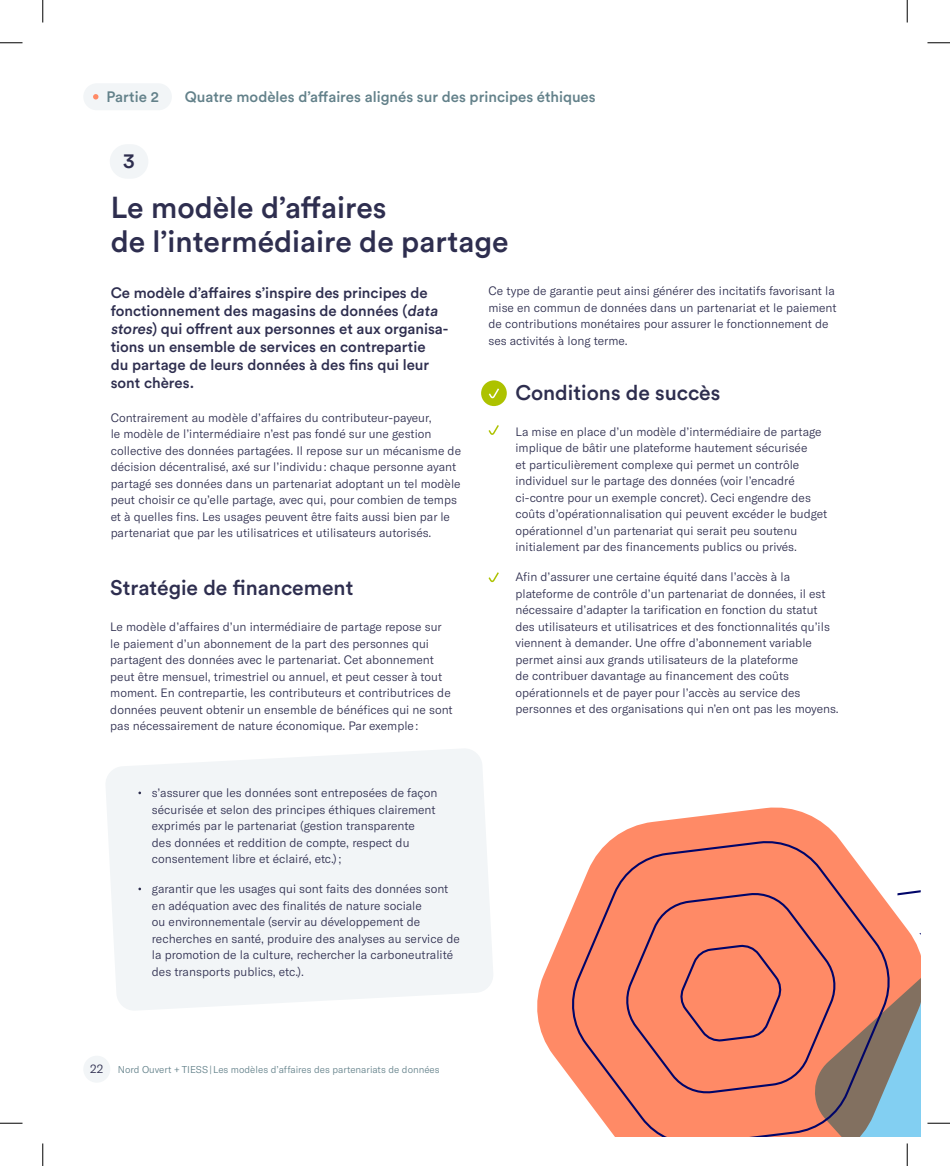
<style>
.page{position:relative;width:950px;height:1166px;background:#fff}
.page>*{position:absolute;margin:0;border:0;box-sizing:border-box;transform-origin:0 0}
.t1{font:500 30px/34.5px "Circular Std";color:#2e2e4f}
.t2{font:500 21px "Circular Std";color:#2e2e4f}
.t3{font:500 15px/18px "Circular Std";color:#2e2e4f}
.t4{font:500 15px "Circular Std";color:#63818a}
.t5{font:300 12px/16.5px "GT America";color:#2e2e4f}
.t6{font:300 9.75px "GT America";color:#63818a}
.s1{font-size:12px;color:#2e2e4f}
</style>
<div class="page">
<div style="left:83px;top:1055px;width:27px;height:27px;background:#f2f5f7;border-radius:50%"></div>
<svg style="left:106px;top:749px;width:387px;height:261px;fill:#f2f5f7"></svg>
<div style="left:83px;top:83px;width:89px;height:27px;background:#f2f5f7;border-radius:14px"></div>
<svg style="left:93px;top:94px;width:5px;height:5px"></svg>
<div style="left:110px;top:144px;width:38px;height:35px;background:#f2f5f7;border-radius:17px"></div>
<svg style="left:488px;top:425px;width:11px;height:10px"></svg>
<svg style="left:488px;top:572px;width:11px;height:11px"></svg>
<svg style="left:537px;top:807px;width:302px;height:265px"></svg>
<svg style="left:895px;top:890px;width:25px;height:246px"></svg>
<svg style="left:566px;top:839px;width:329px;height:297px;background:#eb896f"></svg>
<div style="left:481px;top:380px;width:26px;height:26px;background:#adc200;border-radius:50%"></div>
<svg style="left:488px;top:388px;width:11px;height:11px"></svg>
<svg style="left:0;top:42px;width:22px;height:1px"></svg>
<svg style="left:927px;top:42px;width:23px;height:1px"></svg>
<svg style="left:0;top:1122px;width:22px;height:1px"></svg>
<svg style="left:927px;top:1122px;width:23px;height:1px"></svg>
<svg style="left:42px;top:0;width:1px;height:22px"></svg>
<svg style="left:42px;top:1143px;width:1px;height:23px"></svg>
<svg style="left:906px;top:0;width:1px;height:22px"></svg>
<svg style="left:906px;top:1143px;width:1px;height:23px"></svg>
<p class="t4" style="left:107px;top:87px;width:54px">Partie 2</p>
<p class="t4" style="left:185px;top:87px;width:412px">Quatre modèles d’affaires alignés sur des principes éthiques</p>
<h2 class="t2" style="left:123px;top:147px;width:13px">3</h2>
<h1 class="t1" style="left:111px;top:189px;width:399px">Le modèle d’affaires<br>de l’intermédiaire de partage</h1>
<p class="t3" style="left:111px;top:283px;width:339px">Ce modèle d’affaires s’inspire des principes de fonctionnement des magasins de données (data stores) qui offrent aux personnes et aux organisa&shy;tions un ensemble de services en contrepartie<br>du partage de leurs données à des fins qui leur sont chères.</p>
<p class="t5" style="left:488px;top:283px;width:349px">Ce type de garantie peut ainsi générer des incitatifs favorisant la mise en commun de données dans un partenariat et le paiement de contributions monétaires pour assurer le fonctionnement de ses activités à long terme.</p>
<h2 class="t2" style="left:515px;top:379px;width:206px">Conditions de succès</h2>
<p class="t5" style="left:111px;top:409px;width:352px">Contrairement au modèle d’affaires du contributeur-payeur,<br>le modèle de l’intermédiaire n’est pas fondé sur une gestion collective des données partagées. Il repose sur un mécanisme de décision décentralisé, axé sur l’individu : chaque personne ayant partagé ses données dans un partenariat adoptant un tel modèle peut choisir ce qu’elle partage, avec qui, pour combien de temps et à quelles fins. Les usages peuvent être faits aussi bien par le partenariat que par les utilisatrices et utilisateurs autorisés.</p>
<h2 class="t2" style="left:110px;top:574px;width:244px">Stratégie de financement</h2>
<p class="t5" style="left:110px;top:618px;width:344px">Le modèle d’affaires d’un intermédiaire de partage repose sur le paiement d’un abonnement de la part des personnes qui partagent des données avec le partenariat. Cet abonnement peut être mensuel, trimestriel ou annuel, et peut cesser à tout moment. En contrepartie, les contributeurs et contributrices de données peuvent obtenir un ensemble de bénéfices qui ne sont pas nécessairement de nature économique. Par exemple :</p>
<p class="t5" style="left:152px;top:784px;width:287px">s’assurer que les données sont entreposées de façon sécurisée et selon des principes éthiques clairement exprimés par le partenariat (gestion transparente<br>des données et reddition de compte, respect du consentement libre et éclairé, etc.) ;</p>
<p class="t5" style="left:152px;top:880px;width:309px">garantir que les usages qui sont faits des données sont en adéquation avec des finalités de nature sociale<br>ou environnementale (servir au développement de recherches en santé, produire des analyses au service de la promotion de la culture, rechercher la carboneutralité des transports publics, etc.).</p>
<p class="t6" style="left:90px;top:1063px;width:351px"><span class="s1">22</span> Nord Ouvert + TIESS | Les modèles d’affaires des partenariats de données</p>
<p class="t5" style="left:515px;top:423px;width:313px">La mise en place d’un modèle d’intermédiaire de partage implique de bâtir une plateforme hautement sécurisée<br>et particulièrement complexe qui permet un contrôle individuel sur le partage des données (voir l’encadré ci-contre pour un exemple concret). Ceci engendre des coûts d’opérationnalisation qui peuvent excéder le budget opérationnel d’un partenariat qui serait peu soutenu initialement par des financements publics ou privés.</p>
<p class="t5" style="left:515px;top:569px;width:325px">Afin d’assurer une certaine équité dans l’accès à la plateforme de contrôle d’un partenariat de données, il est nécessaire d’adapter la tarification en fonction du statut des utilisateurs et utilisatrices et des fonctionnalités qu’ils viennent à demander. Une offre d’abonnement variable permet ainsi aux grands utilisateurs de la plateforme<br>de contribuer davantage au financement des coûts opérationnels et de payer pour l’accès au service des personnes et des organisations qui n’en ont pas les moyens.</p>
</div>
